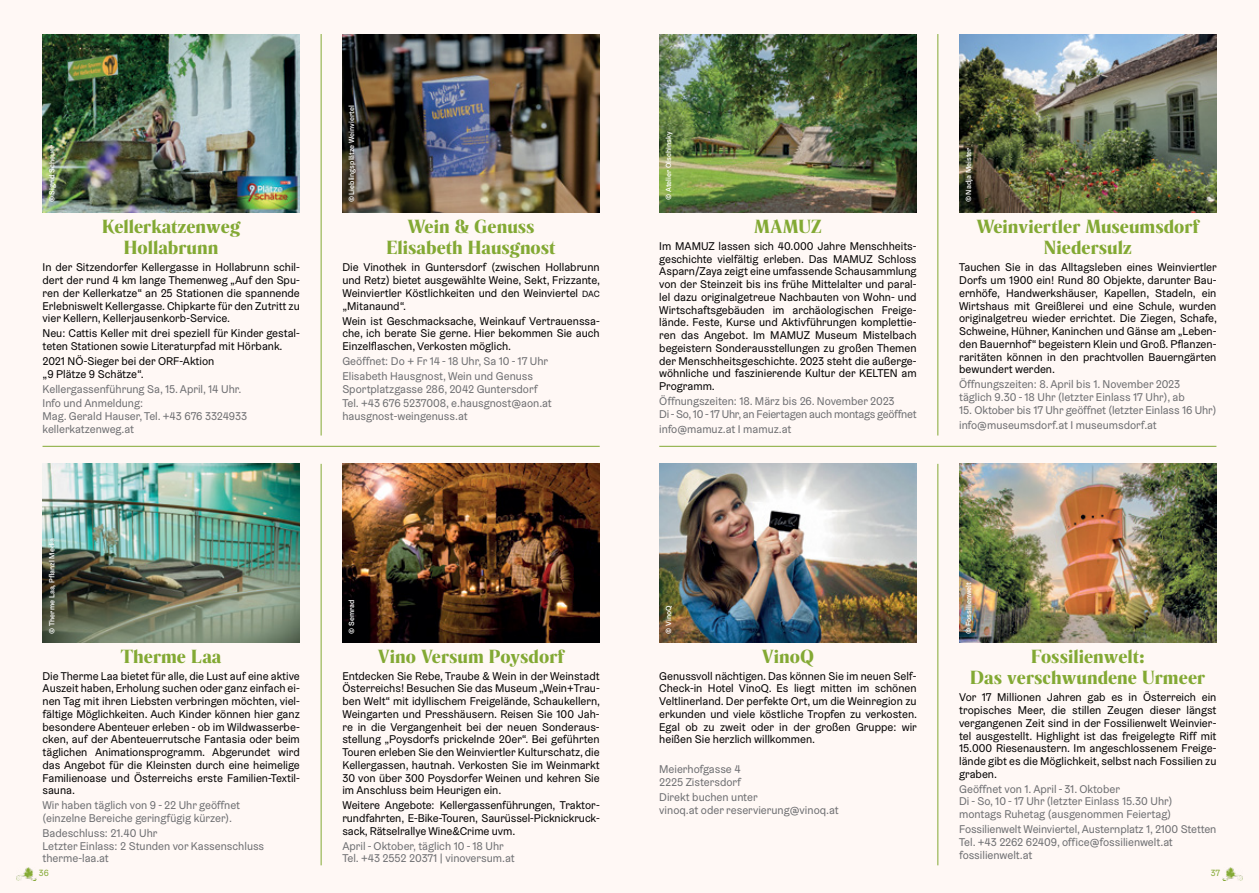
<style>
.page{position:relative;width:1259px;height:893px;background:#fff8f5}
.page>*{position:absolute;margin:0;border:0;box-sizing:border-box;transform-origin:0 0}
.t1{font:900 18px/21.6px "Rando Display";color:#83a934;text-align:center}
.t2{font:11.25px/12.8px "Graebenbach";color:#000;text-align:justify}
.t3{font:11.25px/12.8px "Graebenbach";color:#6d6e71}
.t4{font:9px "Graebenbach";color:#83a934}
.t5{font:500 7.5px "Graebenbach";letter-spacing:.005em;color:#fff}
.s1{font-size:9px}
</style>
<div class="page">
<img style="left:16px;top:867px;width:21px;height:13px">
<img style="left:1222px;top:867px;width:20px;height:13px">
<img style="left:959px;top:34px;width:257px;height:179px">
<hr style="left:937px;top:34px;width:1px;height:401px;background:#83a934">
<img style="left:659px;top:464px;width:257px;height:178px">
<hr style="left:659px;top:446px;width:557px;height:1px;background:#83a934">
<hr style="left:937px;top:464px;width:1px;height:401px;background:#83a934">
<img style="left:959px;top:464px;width:257px;height:178px">
<img style="left:659px;top:34px;width:257px;height:179px">
<img style="left:342px;top:34px;width:258px;height:179px">
<hr style="left:321px;top:34px;width:1px;height:401px;background:#83a934">
<img style="left:43px;top:464px;width:257px;height:178px">
<hr style="left:43px;top:446px;width:557px;height:1px;background:#83a934">
<hr style="left:321px;top:464px;width:1px;height:401px;background:#83a934">
<img style="left:43px;top:34px;width:257px;height:179px">
<img style="left:342px;top:464px;width:258px;height:178px">
<p class="t5" style="left:47px;top:202px;width:59px;rotate:-90deg">© Sigrid Scheuer</p>
<h1 class="t1" style="left:102px;top:215px;width:139px">Kellerkatzenweg<br>Hollabrunn</h1>
<p class="t2" style="left:43px;top:261px;width:259px">In der Sitzendorfer Kellergasse in Hollabrunn schil&shy;dert der rund 4 km lange Themenweg „Auf den Spu&shy;ren der Kellerkatze“ an 25 Stationen die spannende Erlebniswelt Kellergasse. Chipkarte für den Zutritt zu vier Kellern, Kellerjausenkorb-Service.</p>
<p class="t2" style="left:43px;top:327px;width:259px">Neu: Cattis Keller mit drei speziell für Kinder gestal&shy;teten Stationen sowie Literaturpfad mit Hörbank.</p>
<p class="t2" style="left:43px;top:355px;width:173px">2021 NÖ-Sieger bei der ORF-Aktion „9 Plätze 9 Schätze“.</p>
<p class="t3" style="left:43px;top:381px;width:200px;line-height:14.9px">Kellergassenführung Sa, 15. April, 14 Uhr.<br>Info und Anmeldung:</p>
<p class="t3" style="left:43px;top:410px;width:206px">Mag. Gerald Hauser, Tel. +43 676 3324933 kellerkatzenweg.at</p>
<p class="t5" style="left:47px;top:634px;width:97px;rotate:-90deg">© Therme Laa, Pflanzl Media</p>
<h1 class="t1" style="left:121px;top:645px;width:102px">Therme Laa</h1>
<p class="t2" style="left:43px;top:669px;width:259px">Die Therme Laa bietet für alle, die Lust auf eine aktive Auszeit haben, Erholung suchen oder ganz einfach ei&shy;nen Tag mit ihren Liebsten verbringen möchten, viel&shy;fältige Möglichkeiten. Auch Kinder können hier ganz besondere Abenteuer erleben - ob im Wildwasserbe&shy;cken, auf der Abenteuerrutsche Fantasia oder beim täglichen Animationsprogramm. Abgerundet wird das Angebot für die Kleinsten durch eine heimelige Familienoase und Österreichs erste Familien-Textil&shy;sauna.</p>
<p class="t3" style="left:43px;top:799px;width:199px">Wir haben täglich von 9 - 22 Uhr geöffnet (einzelne Bereiche geringfügig kürzer).</p>
<p class="t3" style="left:43px;top:826px;width:223px">Badeschluss: 21.40 Uhr<br>Letzter Einlass: 2 Stunden vor Kassenschluss therme-laa.at</p>
<p class="t5" style="left:347px;top:202px;width:98px;rotate:-90deg">© Lieblingsplätze Weinviertel</p>
<h1 class="t1" style="left:386px;top:215px;width:171px">Wein &amp; Genuss<br>Elisabeth Hausgnost</h1>
<p class="t2" style="left:342px;top:261px;width:259px">Die Vinothek in Guntersdorf (zwischen Hollabrunn und Retz) bietet ausgewählte Weine, Sekt, Frizzante, Weinviertler Köstlichkeiten und den Weinviertel <span class="s1">DAC </span>„Mitanaund“.</p>
<p class="t2" style="left:342px;top:314px;width:259px">Wein ist Geschmacksache, Weinkauf Vertrauenssa&shy;che, ich berate Sie gerne. Hier bekommen Sie auch Einzelflaschen, Verkosten möglich.</p>
<p class="t3" style="left:342px;top:353px;width:207px;line-height:14.9px">Geöffnet: Do + Fr 14 - 18 Uhr, Sa 10 - 17 Uhr<br>Elisabeth Hausgnost, Wein und Genuss</p>
<p class="t3" style="left:342px;top:381px;width:211px;line-height:14.9px">Sportplatzgasse 286, 2042 Guntersdorf<br>Tel. +43 676 5237008, e.hausgnost@aon.at</p>
<p class="t3" style="left:342px;top:410px;width:127px">hausgnost-weingenuss.at</p>
<p class="t5" style="left:347px;top:634px;width:36px;rotate:-90deg">© Semrad</p>
<h1 class="t1" style="left:378px;top:645px;width:188px">Vino Versum Poysdorf</h1>
<p class="t2" style="left:342px;top:669px;width:259px">Entdecken Sie Rebe, Traube &amp; Wein in der Weinstadt Österreichs! Besuchen Sie das Museum „Wein+Trau&shy;ben Welt“ mit idyllischem Freigelände, Schaukellern, Weingarten und Presshäusern. Reisen Sie 100 Jah&shy;re in die Vergangenheit bei der neuen Sonderaus&shy;stellung „Poysdorfs prickelnde 20er“. Bei geführten Touren erleben Sie den Weinviertler Kulturschatz, die Kellergassen, hautnah. Verkosten Sie im Weinmarkt 30 von über 300 Poysdorfer Weinen und kehren Sie im Anschluss beim Heurigen ein.</p>
<p class="t2" style="left:342px;top:799px;width:259px">Weitere Angebote: Kellergassenführungen, Traktor&shy;rundfahrten, E-Bike-Touren, Saurüssel-Picknickruck&shy;sack, Rätselrallye Wine&amp;Crime uvm.</p>
<p class="t3" style="left:342px;top:839px;width:174px">April - Oktober, täglich 10 - 18 Uhr<br>Tel. +43 2552 20371 | vinoversum.at</p>
<p class="t5" style="left:664px;top:200px;width:69px;rotate:-90deg">© Atelier Olschinsky</p>
<h1 class="t1" style="left:754px;top:215px;width:69px">MAMUZ</h1>
<p class="t2" style="left:659px;top:239px;width:259px">Im MAMUZ lassen sich 40.000 Jahre Menschheits&shy;geschichte vielfältig erleben. Das MAMUZ Schloss Asparn/Zaya zeigt eine umfassende Schausammlung von der Steinzeit bis ins frühe Mittelalter und paral&shy;lel dazu originalgetreue Nachbauten von Wohn- und Wirtschaftsgebäuden im archäologischen Freige&shy;lände. Feste, Kurse und Aktivführungen komplettie&shy;ren das Angebot. Im MAMUZ Museum Mistelbach begeistern Sonderausstellungen zu großen Themen der Menschheitsgeschichte. 2023 steht die außerge&shy;wöhnliche und faszinierende Kultur der KELTEN am Programm.</p>
<p class="t3" style="left:659px;top:395px;width:259px">Öffnungszeiten: 18. März bis 26. November 2023<br>Di - So, 10 - 17 Uhr, an Feiertagen auch montags geöffnet</p>
<p class="t3" style="left:659px;top:422px;width:133px">info@mamuz.at I mamuz.at</p>
<p class="t5" style="left:963px;top:202px;width:56px;rotate:-90deg">© Nadja Meister</p>
<h1 class="t1" style="left:976px;top:215px;width:224px">Weinviertler Museumsdorf<br>Niedersulz</h1>
<p class="t2" style="left:959px;top:261px;width:259px">Tauchen Sie in das Alltagsleben eines Weinviertler Dorfs um 1900 ein! Rund 80 Objekte, darunter Bau&shy;ernhöfe, Handwerkshäuser, Kapellen, Stadeln, ein Wirtshaus mit Greißlerei und eine Schule, wurden originalgetreu wieder errichtet. Die Ziegen, Schafe, Schweine, Hühner, Kaninchen und Gänse am „Leben&shy;den Bauernhof“ begeistern Klein und Groß. Pflanzen&shy;raritäten können in den prachtvollen Bauerngärten bewundert werden.</p>
<p class="t3" style="left:959px;top:378px;width:227px">Öffnungszeiten: 8. April bis 1. November 2023 täglich 9.30 - 18 Uhr (letzter Einlass 17 Uhr), ab</p>
<p class="t3" style="left:959px;top:402px;width:259px;line-height:14.9px">15. Oktober bis 17 Uhr geöffnet (letzter Einlass 16 Uhr) info@museumsdorf.at I museumsdorf.at</p>
<p class="t5" style="left:664px;top:634px;width:29px;rotate:-90deg">© VinoQ</p>
<h1 class="t1" style="left:762px;top:645px;width:54px">VinoQ</h1>
<p class="t2" style="left:659px;top:669px;width:259px">Genussvoll nächtigen. Das können Sie im neuen Self-Check-in Hotel VinoQ. Es liegt mitten im schönen Veltlinerland. Der perfekte Ort, um die Weinregion zu erkunden und viele köstliche Tropfen zu verkosten.<br>Egal ob zu zweit oder in der großen Gruppe: wir heißen Sie herzlich willkommen.</p>
<p class="t3" style="left:659px;top:763px;width:83px">Meierhofgasse 4<br>2225 Zistersdorf</p>
<p class="t3" style="left:659px;top:790px;width:181px">Direkt buchen unter<br>vinoq.at oder reservierung@vinoq.at</p>
<p class="t5" style="left:963px;top:634px;width:53px;rotate:-90deg">© Fossilienwelt</p>
<h1 class="t1" style="left:970px;top:645px;width:237px">Fossilienwelt:<br>Das verschwundene Urmeer</h1>
<p class="t2" style="left:959px;top:691px;width:259px">Vor 17 Millionen Jahren gab es in Österreich ein tropisches Meer, die stillen Zeugen dieser längst vergangenen Zeit sind in der Fossilienwelt Weinvier&shy;tel ausgestellt. Highlight ist das freigelegte Riff mit 15.000 Riesenaustern. Im angeschlossenem Freige&shy;lände gibt es die Möglichkeit, selbst nach Fossilien zu graben.</p>
<p class="t3" style="left:959px;top:782px;width:215px">Geöffnet von 1. April - 31. Oktober<br>Di - So, 10 - 17 Uhr (letzter Einlass 15.30 Uhr) montags Ruhetag (ausgenommen Feiertag)</p>
<p class="t3" style="left:959px;top:823px;width:259px">Fossilienwelt Weinviertel, Austernplatz 1, 2100 Stetten<br>Tel. +43 2262 62409, office@fossilienwelt.at fossilienwelt.at</p>
<p class="t4" style="left:39px;top:867px;width:11px">36</p>
<p class="t4" style="left:1211px;top:867px;width:11px">37</p>
</div>
